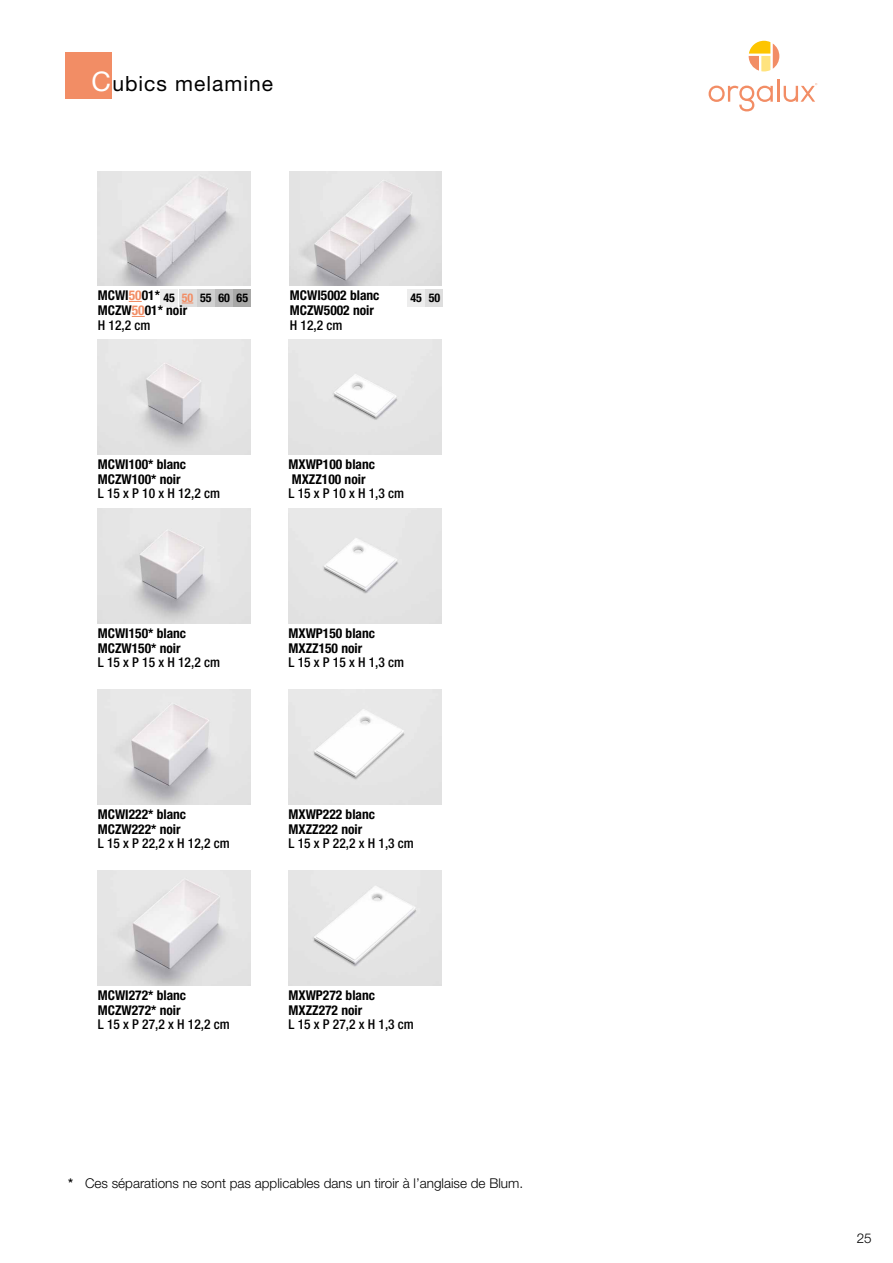
<style>
.page{position:relative;width:893px;height:1263px;background:#fff}
.page>*{position:absolute;margin:0;border:0;box-sizing:border-box;transform-origin:0 0}
.t1{font:21px "Helvetica Neue LT Std";letter-spacing:.05em;color:#000}
.t2{font:700 condensed 13.5px/15px "Helvetica Neue LT Std";color:#000}
.t3{font:500 condensed 13.5px "Helvetica Neue LT Std";color:#000}
.t4{font:300 13.5px "Helvetica Neue LT Std";color:#000}
.t5{font:700 condensed 12px "Helvetica Neue LT Std";color:#000}
.s1{font-size:27px;color:#fff}
.s2{color:#f28d65}
.s3{font-weight:500}
</style>
<div class="page">
<div style="left:234px;top:289px;width:17px;height:17px;background:#a8a8a7"></div>
<div style="left:216px;top:289px;width:17px;height:17px;background:#bcbcbc"></div>
<div style="left:197px;top:289px;width:17px;height:17px;background:#d0d0d0"></div>
<div style="left:179px;top:289px;width:17px;height:17px;background:#dedede"></div>
<div style="left:161px;top:289px;width:17px;height:17px;background:#ededed"></div>
<div style="left:426px;top:289px;width:17px;height:17px;background:#dedede"></div>
<div style="left:408px;top:289px;width:17px;height:17px;background:#ededed"></div>
<div style="left:65px;top:52px;width:46px;height:47px;background:#f28d65"></div>
<img style="left:98px;top:340px;width:153px;height:115px">
<img style="left:98px;top:509px;width:153px;height:115px">
<img style="left:98px;top:690px;width:153px;height:114px">
<img style="left:98px;top:871px;width:153px;height:114px">
<img style="left:288px;top:340px;width:153px;height:115px">
<img style="left:288px;top:509px;width:153px;height:115px">
<img style="left:288px;top:690px;width:153px;height:114px">
<img style="left:288px;top:871px;width:153px;height:114px">
<img style="left:98px;top:171px;width:153px;height:115px">
<img style="left:290px;top:171px;width:151px;height:115px">
<svg style="left:749px;top:41px;width:30px;height:30px"></svg>
<svg style="left:709px;top:86px;width:64px;height:25px"></svg>
<hr style="left:777px;top:80px;width:2px;height:22px;background:#f28d65">
<svg style="left:784px;top:83px;width:33px;height:19px"></svg>
<svg style="left:129px;top:301px;width:13px;height:1px"></svg>
<svg style="left:132px;top:316px;width:13px;height:1px"></svg>
<h1 class="t1" style="left:91px;top:71px;width:183px"><span class="s1">C</span>ubics melamine</h1>
<p class="t2" style="left:98px;top:288px;width:91px">MCWI<span class="s2">50</span>01*<br>MCZW<span class="s2">50</span>01* noir<br><span class="s3">H 12,2 cm</span></p>
<p class="t2" style="left:290px;top:288px;width:91px">MCWI5002 blanc<br>MCZW5002 noir</p>
<p class="t5" style="left:163px;top:290px;width:86px">45 <span class="s2">50</span> 55 60 65</p>
<p class="t5" style="left:410px;top:290px;width:31px">45 50</p>
<p class="t3" style="left:290px;top:317px;width:54px">H 12,2 cm</p>
<p class="t2" style="left:98px;top:456px;width:90px">MCWI100* blanc<br>MCZW100* noir</p>
<p class="t3" style="left:98px;top:485px;width:124px">L 15 x P 10 x H 12,2 cm</p>
<p class="t2" style="left:98px;top:625px;width:90px">MCWI150* blanc<br>MCZW150* noir</p>
<p class="t3" style="left:98px;top:654px;width:124px">L 15 x P 15 x H 12,2 cm</p>
<p class="t2" style="left:98px;top:806px;width:90px">MCWI222* blanc<br>MCZW222* noir</p>
<p class="t3" style="left:98px;top:835px;width:133px">L 15 x P 22,2 x H 12,2 cm</p>
<p class="t2" style="left:98px;top:987px;width:90px">MCWI272* blanc<br>MCZW272* noir</p>
<p class="t3" style="left:98px;top:1016px;width:133px">L 15 x P 27,2 x H 12,2 cm</p>
<p class="t2" style="left:288px;top:456px;width:88px">MXWP100 blanc<br>MXZZ100 noir</p>
<p class="t3" style="left:288px;top:485px;width:117px">L 15 x P 10 x H 1,3 cm</p>
<p class="t2" style="left:288px;top:625px;width:88px">MXWP150 blanc<br>MXZZ150 noir</p>
<p class="t3" style="left:288px;top:654px;width:117px">L 15 x P 15 x H 1,3 cm</p>
<p class="t2" style="left:288px;top:806px;width:88px">MXWP222 blanc<br>MXZZ222 noir</p>
<p class="t3" style="left:288px;top:835px;width:127px">L 15 x P 22,2 x H 1,3 cm</p>
<p class="t2" style="left:288px;top:987px;width:88px">MXWP272 blanc<br>MXZZ272 noir</p>
<p class="t3" style="left:288px;top:1016px;width:127px">L 15 x P 27,2 x H 1,3 cm</p>
<p class="t4" style="left:68px;top:1174px;width:457px"><span class="s3">*</span> Ces séparations ne sont pas applicables dans un tiroir à l’anglaise de Blum.</p>
<p class="t4" style="left:857px;top:1230px;width:17px">25</p>
</div>
